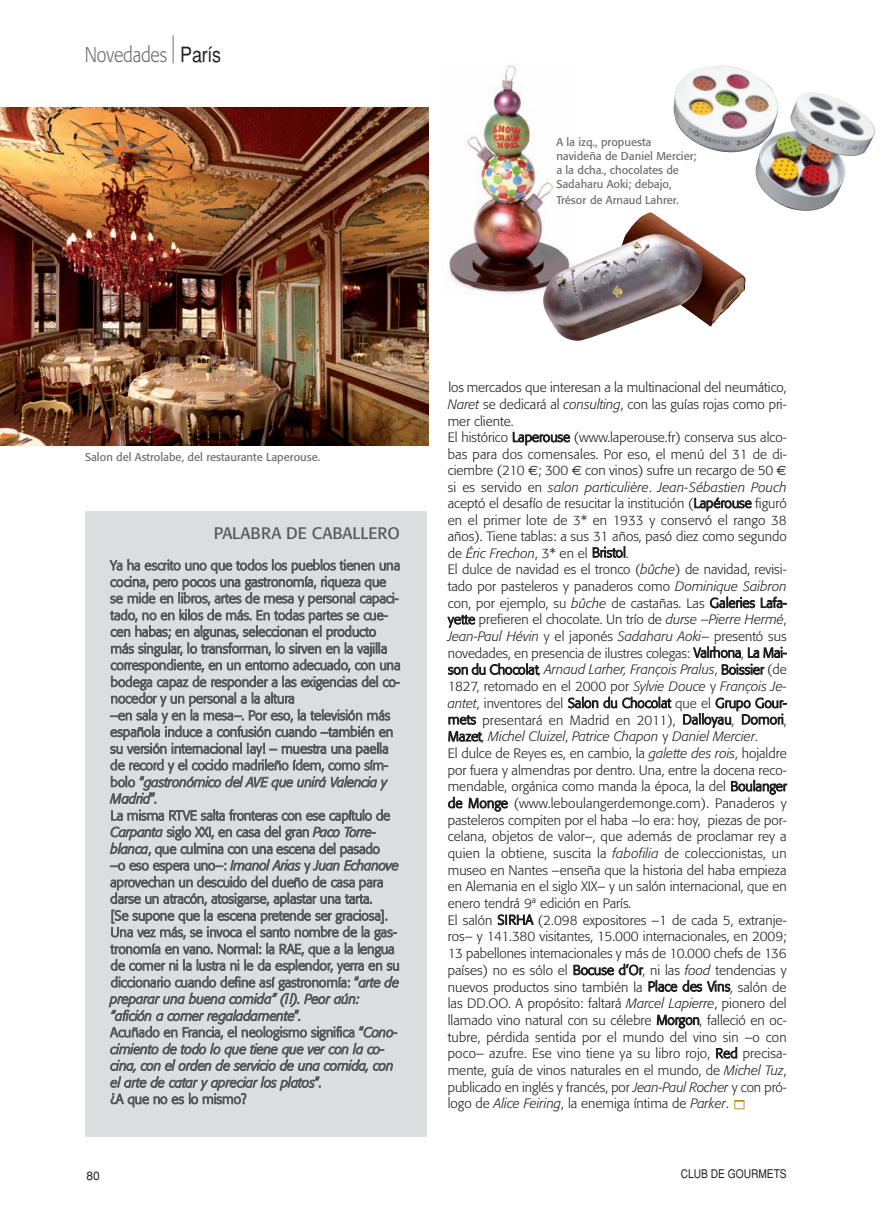
<style>
.page{position:relative;width:893px;height:1212px;background:#fff}
.page>*{position:absolute;margin:0;border:0;box-sizing:border-box;transform-origin:0 0}
.t1{font:300 21px "Formata";letter-spacing:-.01em;color:#6c6d70;scale:.85 1}
.t2{font:16.5px "Formata";color:#57585a}
.t3{font:300 13.5px/16.6px "Formata";color:#231f20}
.t4{font:300 13.5px/16.6px "Formata";color:#57585a}
.t5{font:12px "Helvetica";color:#231f20;scale:.85 1}
.t6{font:12px "Helvetica";color:#231f20}
.t7{font:11.25px/14.1px "Formata";color:#6c6d70}
.s1{font-family:"Helvetica";font-weight:400;color:#231f20}
.s2{font-style:italic}
.s3{font-family:"Euro Sans Std";font-weight:400}
</style>
<div class="page">
<img style="left:449px;top:64px;width:105px;height:230px">
<img style="left:735px;top:67px;width:28px;height:14px">
<img style="left:0;top:107px;width:428px;height:338px">
<svg style="left:173px;top:36px;width:1px;height:27px"></svg>
<div style="left:85px;top:511px;width:342px;height:625px;background:#dcdddf"></div>
<img style="left:543px;top:212px;width:203px;height:129px">
<h1 class="t1" style="left:85px;top:46px;width:162px">Novedades <span class="s1">París</span></h1>
<p class="t7" style="left:556px;top:136px;width:142px">A la izq., propuesta navideña de Daniel Mercier; a la dcha., chocolates de<br>Sadaharu Aoki; debajo,</p>
<p class="t7" style="left:556px;top:194px;width:124px">Trésor de Arnaud Lahrer.</p>
<p class="t7" style="left:85px;top:451px;width:237px">Salon del Astrolabe, del restaurante Laperouse.</p>
<p class="t2" style="left:214px;top:526px;width:187px">PALABRA DE CABALLERO</p>
<p class="t4" style="left:110px;top:558px;width:292px">Ya ha escrito uno que todos los pueblos tienen una cocina, pero pocos una gastronomía, riqueza que se mide en libros, artes de mesa y personal capaci&shy;tado, no en kilos de más. En todas partes se cue&shy;cen habas; en algunas, seleccionan el producto más singular, lo transforman, lo sirven en la vajilla correspondiente, en un entorno adecuado, con una bodega capaz de responder a las exigencias del co&shy;nocedor y un personal a la altura<br>–en sala y en la mesa–. Por eso, la televisión más española induce a confusión cuando –también en su versión internacional ¡ay! – muestra una paella de record y el cocido madrileño ídem, como sím&shy;bolo “<span class="s2">gastronómico del AVE que unirá Valencia y Madrid</span>”.<br>La misma RTVE salta fronteras con ese capítulo de <span class="s2">Carpanta</span> siglo XXI, en casa del gran <span class="s2">Paco Torre&shy;blanca</span>, que culmina con una escena del pasado<br>–o eso espera uno–: <span class="s2">Imanol Arias</span> y <span class="s2">Juan Echanove </span>aprovechan un descuido del dueño de casa para darse un atracón, atosigarse, aplastar una tarta.<br>[Se supone que la escena pretende ser graciosa].<br>Una vez más, se invoca el santo nombre de la gas&shy;tronomía en vano. Normal: la RAE, que a la lengua de comer ni la lustra ni le da esplendor, yerra en su diccionario cuando define así gastronomía: “<span class="s2">arte de preparar una buena comida” (¡!). Peor aún: “afición a comer regaladamente</span>”.<br>Acuñado en Francia, el neologismo significa “<span class="s2">Cono&shy;cimiento de todo lo que tiene que ver con la co&shy;cina, con el orden de servicio de una comida, con el arte de catar y apreciar los platos</span>”.<br>¿A que no es lo mismo?</p>
<p class="t3" style="left:448px;top:380px;width:341px">los mercados que interesan a la multinacional del neumático, <span class="s2">Naret</span> se dedicará al <span class="s2">consulting</span>, con las guías rojas como pri&shy;mer cliente.<br>El histórico Laperouse (www.laperouse.fr) conserva sus alco&shy;bas para dos comensales. Por eso, el menú del 31 de di&shy;ciembre (210 <span class="s3">€</span>; 300 <span class="s3">€</span> con vinos) sufre un recargo de 50 <span class="s3">€ </span>si es servido en <span class="s2">salon particulière</span>. <span class="s2">Jean-Sébastien Pouch </span>aceptó el desafío de resucitar la institución (Lapérouse figuró en el primer lote de 3* en 1933 y conservó el rango 38 años). Tiene tablas: a sus 31 años, pasó diez como segundo de <span class="s2">Éric Frechon</span>, 3* en el Bristol.<br>El dulce de navidad es el tronco (<span class="s2">bûche</span>) de navidad, revisi&shy;tado por pasteleros y panaderos como <span class="s2">Dominique Saibron </span>con, por ejemplo, su <span class="s2">bûche</span> de castañas. Las Galeries Lafa&shy;yette prefieren el chocolate. Un trío de <span class="s2">durse</span> –<span class="s2">Pierre Hermé</span>, <span class="s2">Jean-Paul Hévin</span> y el japonés <span class="s2">Sadaharu Aoki</span>– presentó sus novedades, en presencia de ilustres colegas: Valrhona, La Mai&shy;son du Chocolat, <span class="s2">Arnaud Larher, François Pralus</span>, Boissier (de 1827, retomado en el 2000 por <span class="s2">Sylvie Douce</span> y <span class="s2">François Je&shy;antet</span>, inventores del Salon du Chocolat que el Grupo Gour&shy;mets presentará en Madrid en 2011), Dalloyau, Domori, Mazet, <span class="s2">Michel Cluizel</span>, <span class="s2">Patrice Chapon</span> y <span class="s2">Daniel Mercier</span>.<br>El dulce de Reyes es, en cambio, la <span class="s2">galette des rois</span>, hojaldre por fuera y almendras por dentro. Una, entre la docena reco&shy;mendable, orgánica como manda la época, la del Boulanger de Monge (www.leboulangerdemonge.com). Panaderos y pasteleros compiten por el haba –lo era: hoy, piezas de por&shy;celana, objetos de valor–, que además de proclamar rey a quien la obtiene, suscita la <span class="s2">fabofilia</span> de coleccionistas, un museo en Nantes –enseña que la historia del haba empieza en Alemania en el siglo XIX– y un salón internacional, que en enero tendrá 9ª edición en París.<br>El salón SIRHA (2.098 expositores –1 de cada 5, extranje&shy;ros– y 141.380 visitantes, 15.000 internacionales, en 2009; 13 pabellones internacionales y más de 10.000 chefs de 136 países) no es sólo el Bocuse d’Or, ni las <span class="s2">food</span> tendencias y nuevos productos sino también la Place des Vins, salón de las DD.OO. A propósito: faltará <span class="s2">Marcel Lapierre</span>, pionero del llamado vino natural con su célebre Morgon, falleció en oc&shy;tubre, pérdida sentida por el mundo del vino sin –o con poco– azufre. Ese vino tiene ya su libro rojo, Red precisa&shy;mente, guía de vinos naturales en el mundo, de <span class="s2">Michel Tuz</span>, publicado en inglés y francés, por <span class="s2">Jean-Paul Rocher</span> y con pró&shy;logo de <span class="s2">Alice Feiring</span>, la enemiga íntima de <span class="s2">Parker</span>.</p>
<p class="t6" style="left:87px;top:1168px;width:15px">80</p>
<p class="t5" style="left:681px;top:1167px;width:126px">CLUB DE GOURMETS</p>
</div>
